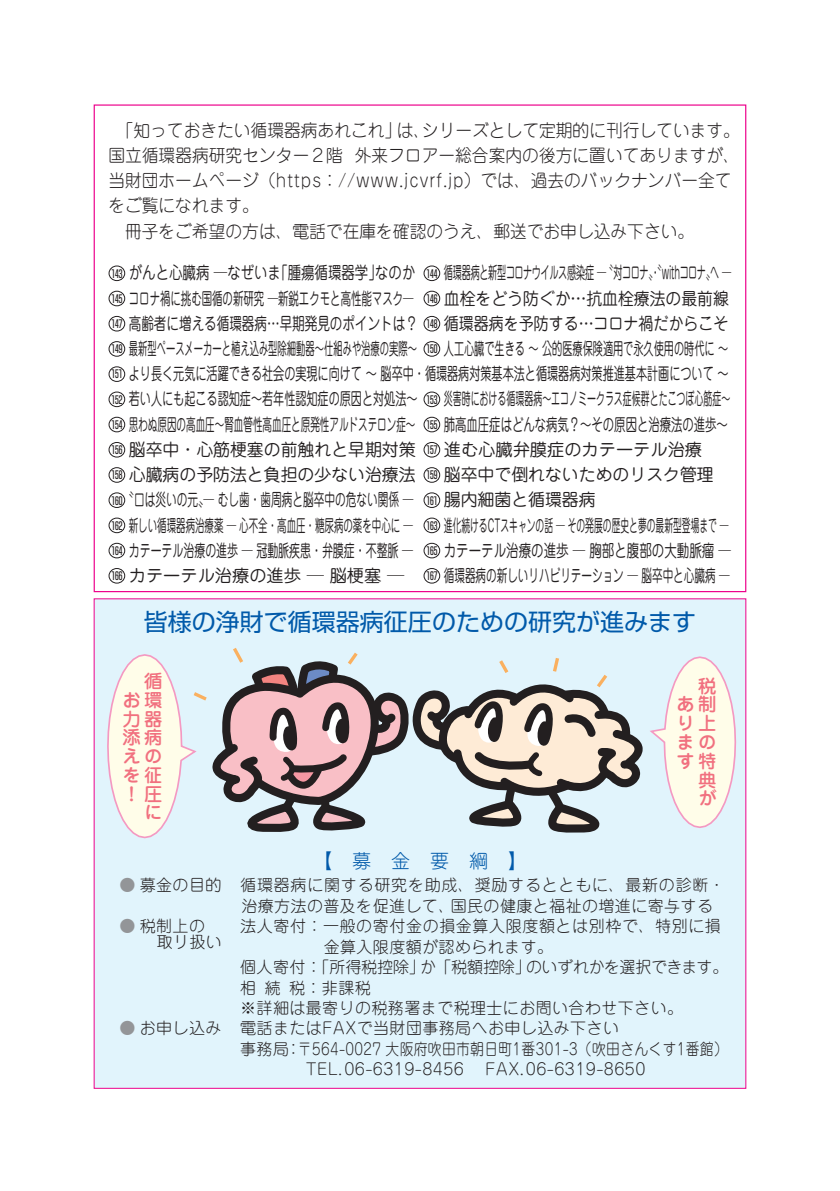
<style>
.page{position:relative;width:840px;height:1191px;background:#fff}
.page>*{position:absolute;margin:0;border:0;box-sizing:border-box;transform-origin:0 0}
.t1{font:24px "Shin Go Pr 6";color:#015aaa}
.t2{font:300 19px "Jun 101 Pro";color:#015aaa}
.t3{font:500 18.2px/18.8px "Jun 34 Pro";color:#f1707f;text-align:right}
.t4{font:300 17.6px "Jun 101 Pro";color:#231f20;scale:.95 1}
.t5{font:17.2px/25.2px "Jun 201 Pro";color:#231f20;scale:.78 1}
.t6{font:17.2px "Jun 201 Pro";color:#231f20;scale:.61 1}
.t7{font:300 16px/20.4px "Jun 101 Pro";letter-spacing:.025em;color:#231f20}
.t8{font:300 16px "Jun 101 Pro";letter-spacing:.05em;color:#231f20}
.t9{font:300 16px "Jun 101 Pro";letter-spacing:-.01em;color:#231f20}
.s1{font-family:"Shin Go Pr 6";font-size:11px}
.s2{color:#939598}
</style>
<div class="page">
<div style="left:94px;top:598px;width:652px;height:490px;background:#e1f4fc"></div>
<svg style="left:107px;top:648px;width:629px;height:191px"></svg>
<div style="left:109px;top:266px;width:16px;height:15px;border:1px solid #231f20;border-radius:50%"></div>
<div style="left:423px;top:266px;width:17px;height:15px;border:1px solid #231f20;border-radius:50%"></div>
<div style="left:109px;top:291px;width:16px;height:15px;border:1px solid #231f20;border-radius:50%"></div>
<div style="left:423px;top:291px;width:17px;height:15px;border:1px solid #231f20;border-radius:50%"></div>
<div style="left:109px;top:316px;width:16px;height:15px;border:1px solid #231f20;border-radius:50%"></div>
<div style="left:423px;top:316px;width:17px;height:15px;border:1px solid #231f20;border-radius:50%"></div>
<div style="left:109px;top:341px;width:16px;height:15px;border:1px solid #231f20;border-radius:50%"></div>
<div style="left:423px;top:341px;width:17px;height:15px;border:1px solid #231f20;border-radius:50%"></div>
<div style="left:109px;top:366px;width:16px;height:16px;border:1px solid #231f20;border-radius:50%"></div>
<div style="left:109px;top:392px;width:16px;height:15px;border:1px solid #231f20;border-radius:50%"></div>
<div style="left:423px;top:392px;width:17px;height:15px;border:1px solid #231f20;border-radius:50%"></div>
<div style="left:109px;top:417px;width:16px;height:15px;border:1px solid #231f20;border-radius:50%"></div>
<div style="left:423px;top:417px;width:17px;height:15px;border:1px solid #231f20;border-radius:50%"></div>
<div style="left:109px;top:442px;width:16px;height:15px;border:1px solid #231f20;border-radius:50%"></div>
<div style="left:423px;top:442px;width:17px;height:15px;border:1px solid #231f20;border-radius:50%"></div>
<div style="left:109px;top:467px;width:16px;height:15px;border:1px solid #231f20;border-radius:50%"></div>
<div style="left:423px;top:467px;width:17px;height:15px;border:1px solid #231f20;border-radius:50%"></div>
<div style="left:109px;top:492px;width:16px;height:16px;border:1px solid #231f20;border-radius:50%"></div>
<div style="left:423px;top:492px;width:17px;height:16px;border:1px solid #231f20;border-radius:50%"></div>
<div style="left:109px;top:518px;width:16px;height:15px;border:1px solid #231f20;border-radius:50%"></div>
<div style="left:423px;top:518px;width:17px;height:15px;border:1px solid #231f20;border-radius:50%"></div>
<div style="left:109px;top:543px;width:16px;height:15px;border:1px solid #231f20;border-radius:50%"></div>
<div style="left:423px;top:543px;width:17px;height:15px;border:1px solid #231f20;border-radius:50%"></div>
<div style="left:109px;top:568px;width:16px;height:15px;border:1px solid #231f20;border-radius:50%"></div>
<div style="left:423px;top:568px;width:17px;height:15px;border:1px solid #231f20;border-radius:50%"></div>
<p class="t4" style="left:108px;top:116px;width:666px">　「知っておきたい循環器病あれこれ」は、シリーズとして定期的に刊行しています。</p>
<p class="t4" style="left:108px;top:141px;width:666px">国立循環器病研究センター２階　外来フロアー総合案内の後方に置いてありますが、</p>
<p class="t4" style="left:108px;top:166px;width:657px">当財団ホームページ（https：//www.jcvrf.jp）では、過去のバックナンバー全て</p>
<p class="t4" style="left:108px;top:192px;width:160px">をご覧になれます。</p>
<p class="t4" style="left:125px;top:217px;width:600px">冊子をご希望の方は、電話で在庫を確認のうえ、郵送でお申し込み下さい。</p>
<p class="t5" style="left:111px;top:258px;width:795px"><span class="s1">143</span> がんと心臓病 ─なぜいま「腫瘍循環器学」なのか <span class="s1">144</span> 循環器病と新型コロナウイルス感染症 ─ 〝対コロナ〟・〝withコロナ〟へ ─ <span class="s1">145</span> コロナ禍に挑む国循の新研究 ─新鋭エクモと高性能マスク─ <span class="s1">146</span> 血栓をどう防ぐか…抗血栓療法の最前線<span class="s1">147</span> 高齢者に増える循環器病…早期発見のポイントは？ <span class="s1">148</span> 循環器病を予防する…コロナ禍だからこそ<span class="s1">149</span> 最新型ペースメーカーと植え込み型除細動器〜仕組みや治療の実際〜 <span class="s1">150</span> 人工心臓で生きる 〜 公的医療保険適用で永久使用の時代に 〜<span class="s1">151</span> より長く元気に活躍できる社会の実現に向けて 〜 脳卒中・循環器病対策基本法と循環器病対策推進基本計画について 〜<span class="s1">152</span> 若い人にも起こる認知症〜若年性認知症の原因と対処法〜 <span class="s1">153</span> 災害時における循環器病〜エコノミークラス症候群とたこつぼ心筋症〜<span class="s1">154</span> 思わぬ原因の高血圧〜腎血管性高血圧と原発性アルドステロン症〜 <span class="s1">155</span> 肺高血圧症はどんな病気？〜その原因と治療法の進歩〜<span class="s1">156</span> 脳卒中・心筋梗塞の前触れと早期対策 <span class="s1">157</span> 進む心臓弁膜症のカテーテル治療<br><span class="s1">158</span> 心臓病の予防法と負担の少ない治療法 <span class="s1">159</span> 脳卒中で倒れないためのリスク管理<br><span class="s1">160</span>〝口は災いの元〟─ むし歯・歯周病と脳卒中の危ない関係 ─ <span class="s1">161</span> 腸内細菌と循環器病<br><span class="s1">162</span> 新しい循環器病治療薬 ─ 心不全・高血圧・糖尿病の薬を中心に ─ <span class="s1">163</span> 進化続けるCTスキャンの話 ─ その発展の歴史と夢の最新型登場まで ─ <span class="s1">164</span> カテーテル治療の進歩 ─ 冠動脈疾患・弁膜症・不整脈 ─ <span class="s1">165</span> カテーテル治療の進歩 ─ 胸部と腹部の大動脈瘤 ─ <span class="s1">166</span> カテーテル治療の進歩 ─ 脳梗塞 ─</p>
<p class="t6" style="left:426px;top:562px;width:498px"><span class="s1">167</span> 循環器病の新しいリハビリテーション ─ 脳卒中と心臓病 ─</p>
<h1 class="t1" style="left:144px;top:602px;width:553px">皆様の浄財で循環器病征圧のための研究が進みます</h1>
<p class="t3" style="left:122px;top:670px;width:41px">循お環力器添病えのを征圧<br>に</p>
<p class="t3" style="left:122px;top:782px;width:12px">！</p>
<p class="t3" style="left:676px;top:674px;width:41px">税<br>あ制り上まのす特典が</p>
<p class="t2" style="left:313px;top:846px;width:215px">【　募　金　要　綱　】</p>
<p class="t8" style="left:119px;top:872px;width:606px"><span class="s2">●</span> 募金の目的 循環器病に関する研究を助成、奨励するとともに、最新の診断・</p>
<p class="t7" style="left:241px;top:893px;width:473px">治療方法の普及を促進して、国民の健康と福祉の増進に寄与する</p>
<p class="t7" style="left:240px;top:914px;width:482px">法人寄付：一般の寄付金の損金算入限度額とは別枠で、特別に損</p>
<p class="t7" style="left:323px;top:934px;width:231px">金算入限度額が認められます。</p>
<p class="t9" style="left:240px;top:954px;width:489px">個人寄付：「所得税控除」か「税額控除」のいずれかを選択できます。</p>
<p class="t7" style="left:240px;top:975px;width:132px">相続税：非課税</p>
<p class="t7" style="left:240px;top:995px;width:444px">※詳細は最寄りの税務署まで税理士にお問い合わせ下さい。</p>
<p class="t7" style="left:240px;top:1016px;width:489px;text-indent:-121px"><span class="s2">●</span> お申し込み 電話またはFAXで当財団事務局へお申し込み下さい<br>事務局：〒564-0027 大阪府吹田市朝日町1番301-3（吹田さんくす1番館）　　　　TEL.06-6319-8456</p>
<p class="t7" style="left:119px;top:916px;width:104px;line-height:16px"><span class="s2">●</span> 税制上の　　取リ扱い</p>
<p class="t7" style="left:485px;top:1057px;width:161px">FAX.06-6319-8650</p>
</div>
